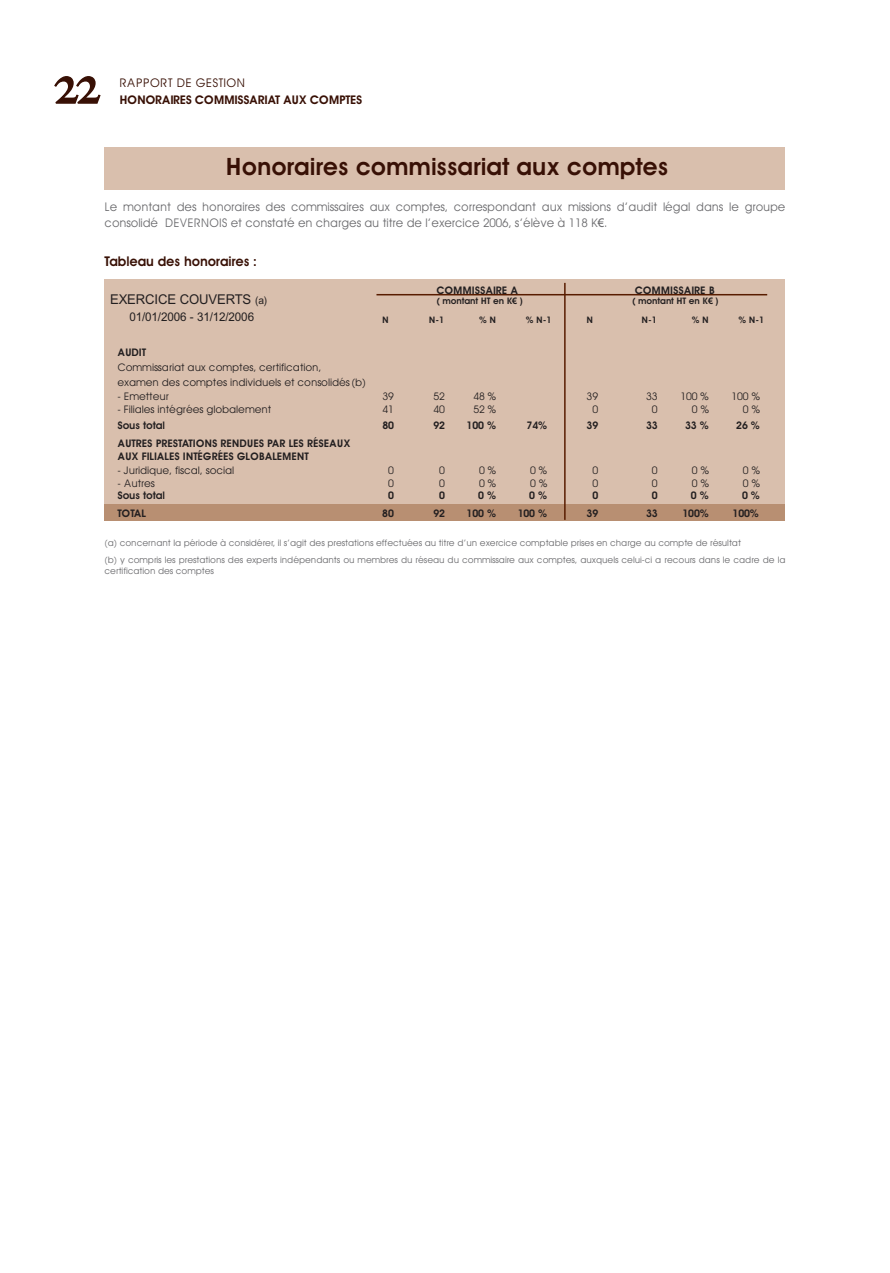
<style>
.page{position:relative;width:890px;height:1273px;background:#fff}
.page>*{position:absolute;margin:0;border:0;box-sizing:border-box;transform-origin:0 0}
.t1{font:500 54px "Big Caslon";color:#381005}
.t2{font:600 24px "Avant Garde";letter-spacing:-.005em;color:#381005}
.t3{font:600 13.5px "Avant Garde";letter-spacing:-.01em;color:#381005}
.t4{font:13.5px "Arial";letter-spacing:-.01em;color:#231f20}
.t5{font:12px/16.5px "Avant Garde";letter-spacing:-.01em;color:#69696c}
.t6{font:600 12px "Avant Garde";letter-spacing:-.03em;color:#381005}
.t7{font:12px "Arial";letter-spacing:-.01em;color:#231f20}
.t8{font:12px "Avant Garde";color:#381005}
.t9{font:10.5px/14.7px "Avant Garde";letter-spacing:-.01em;color:#231f20}
.t10{font:600 10.5px/12.6px "Avant Garde";letter-spacing:-.01em;color:#231f20}
.t11{font:9px/17.2px "Avant Garde";letter-spacing:-.01em;color:#69696c}
.t12{font:600 9px "Avant Garde";letter-spacing:-.01em;color:#231f20}
.s1{font-family:"Arial"}
.s2{font-size:10.5px}
.s3{font-family:"Arial";font-weight:700}
</style>
<div class="page">
<svg style="left:104px;top:147px;width:681px;height:374px"></svg>
<h1 class="t1" style="left:54px;top:52px;width:47px">22</h1>
<h3 class="t8" style="left:119px;top:75px;width:127px">RAPPORT DE GESTION</h3>
<h3 class="t6" style="left:119px;top:93px;width:244px">HONORAIRES COMMISSARIAT AUX COMPTES</h3>
<h2 class="t2" style="left:226px;top:153px;width:444px">Honoraires commissariat aux comptes</h2>
<h3 class="t5" style="left:105px;top:198px;width:682px">Le montant des honoraires des commissaires aux comptes, correspondant aux missions d’audit légal dans le groupe consolidé DEVERNOIS et constaté en charges au titre de l’exercice 2006, s’élève à 118 K<span class="s1">€</span>.</h3>
<h3 class="t3" style="left:105px;top:254px;width:154px">Tableau des honoraires :</h3>
<h3 class="t4" style="left:110px;top:292px;width:159px">EXERCICE COUVERTS <span class="s2">(a)</span></h3>
<h3 class="t7" style="left:129px;top:310px;width:126px">01/01/2006 - 31/12/2006</h3>
<p class="t10" style="left:436px;top:284px;width:83px">COMMISSAIRE A</p>
<p class="t10" style="left:634px;top:284px;width:81px">COMMISSAIRE B</p>
<p class="t12" style="left:436px;top:296px;width:88px">( montant HT en K<span class="s3">€ )</span></p>
<p class="t12" style="left:632px;top:296px;width:88px">( montant HT en K<span class="s3">€ )</span></p>
<p class="t12" style="left:382px;top:315px;width:8px">N</p>
<p class="t12" style="left:429px;top:315px;width:17px">N-1</p>
<p class="t12" style="left:479px;top:315px;width:18px">% N</p>
<p class="t12" style="left:525px;top:315px;width:27px">% N-1</p>
<p class="t12" style="left:586px;top:315px;width:8px">N</p>
<p class="t12" style="left:641px;top:315px;width:17px">N-1</p>
<p class="t12" style="left:691px;top:315px;width:18px">% N</p>
<p class="t12" style="left:738px;top:315px;width:27px">% N-1</p>
<p class="t10" style="left:117px;top:346px;width:30px">AUDIT</p>
<p class="t9" style="left:117px;top:360px;width:250px">Commissariat aux comptes, certification,<br>examen des comptes individuels et consolidés(b)</p>
<p class="t9" style="left:117px;top:389px;width:53px">- Emetteur</p>
<p class="t9" style="left:382px;top:389px;width:13px">39</p>
<p class="t9" style="left:433px;top:389px;width:13px">52</p>
<p class="t9" style="left:473px;top:389px;width:24px">48 %</p>
<p class="t9" style="left:586px;top:389px;width:13px">39</p>
<p class="t9" style="left:646px;top:389px;width:13px">33</p>
<p class="t9" style="left:680px;top:389px;width:30px">100 %</p>
<p class="t9" style="left:731px;top:389px;width:30px">100 %</p>
<p class="t9" style="left:117px;top:402px;width:155px">- Filiales intégrées globalement</p>
<p class="t9" style="left:382px;top:402px;width:13px">41</p>
<p class="t9" style="left:433px;top:402px;width:13px">40</p>
<p class="t9" style="left:473px;top:402px;width:24px">52 %</p>
<p class="t9" style="left:592px;top:402px;width:7px">0</p>
<p class="t9" style="left:651px;top:402px;width:7px">0</p>
<p class="t9" style="left:691px;top:402px;width:18px">0 %</p>
<p class="t9" style="left:742px;top:402px;width:18px">0 %</p>
<p class="t10" style="left:117px;top:418px;width:49px">Sous total</p>
<p class="t10" style="left:382px;top:418px;width:13px">80</p>
<p class="t10" style="left:433px;top:418px;width:13px">92</p>
<p class="t10" style="left:466px;top:418px;width:31px">100 %</p>
<p class="t10" style="left:526px;top:418px;width:22px">74%</p>
<p class="t10" style="left:586px;top:418px;width:13px">39</p>
<p class="t10" style="left:646px;top:418px;width:13px">33</p>
<p class="t10" style="left:685px;top:418px;width:25px">33 %</p>
<p class="t10" style="left:736px;top:418px;width:25px">26 %</p>
<p class="t10" style="left:117px;top:437px;width:234px">AUTRES PRESTATIONS RENDUES PAR LES RÉSEAUX<br>AUX FILIALES INTÉGRÉES GLOBALEMENT</p>
<p class="t9" style="left:117px;top:463px;width:118px">- Juridique, fiscal, social</p>
<p class="t9" style="left:388px;top:463px;width:7px">0</p>
<p class="t9" style="left:439px;top:463px;width:7px">0</p>
<p class="t9" style="left:479px;top:463px;width:18px">0 %</p>
<p class="t9" style="left:530px;top:463px;width:18px">0 %</p>
<p class="t9" style="left:592px;top:463px;width:7px">0</p>
<p class="t9" style="left:651px;top:463px;width:7px">0</p>
<p class="t9" style="left:691px;top:463px;width:18px">0 %</p>
<p class="t9" style="left:742px;top:463px;width:18px">0 %</p>
<p class="t9" style="left:117px;top:476px;width:39px">- Autres</p>
<p class="t9" style="left:388px;top:476px;width:7px">0</p>
<p class="t9" style="left:439px;top:476px;width:7px">0</p>
<p class="t9" style="left:479px;top:476px;width:18px">0 %</p>
<p class="t9" style="left:530px;top:476px;width:18px">0 %</p>
<p class="t9" style="left:592px;top:476px;width:7px">0</p>
<p class="t9" style="left:652px;top:476px;width:7px">0</p>
<p class="t9" style="left:691px;top:476px;width:18px">0 %</p>
<p class="t9" style="left:742px;top:476px;width:18px">0 %</p>
<p class="t10" style="left:117px;top:489px;width:49px">Sous total</p>
<p class="t10" style="left:388px;top:489px;width:7px">0</p>
<p class="t10" style="left:439px;top:489px;width:7px">0</p>
<p class="t10" style="left:478px;top:489px;width:19px">0 %</p>
<p class="t10" style="left:529px;top:489px;width:19px">0 %</p>
<p class="t10" style="left:592px;top:489px;width:7px">0</p>
<p class="t10" style="left:651px;top:489px;width:7px">0</p>
<p class="t10" style="left:690px;top:489px;width:19px">0 %</p>
<p class="t10" style="left:741px;top:489px;width:19px">0 %</p>
<p class="t10" style="left:117px;top:507px;width:30px">TOTAL</p>
<p class="t10" style="left:382px;top:507px;width:13px">80</p>
<p class="t10" style="left:433px;top:507px;width:13px">92</p>
<p class="t10" style="left:466px;top:507px;width:31px">100 %</p>
<p class="t10" style="left:517px;top:507px;width:31px">100 %</p>
<p class="t10" style="left:586px;top:507px;width:13px">39</p>
<p class="t10" style="left:646px;top:507px;width:13px">33</p>
<p class="t10" style="left:682px;top:507px;width:28px">100%</p>
<p class="t10" style="left:732px;top:507px;width:28px">100%</p>
<p class="t11" style="left:105px;top:534px;width:682px">(a) concernant la période à considérer, il s’agit des prestations effectuées au titre d’un exercice comptable prises en charge au compte de résultat<br>(b) y compris les prestations des experts indépendants ou membres du réseau du commissaire aux comptes, auxquels celui-ci a recours dans le cadre de la</p>
<p class="t11" style="left:105px;top:562px;width:111px">certification des comptes</p>
</div>
